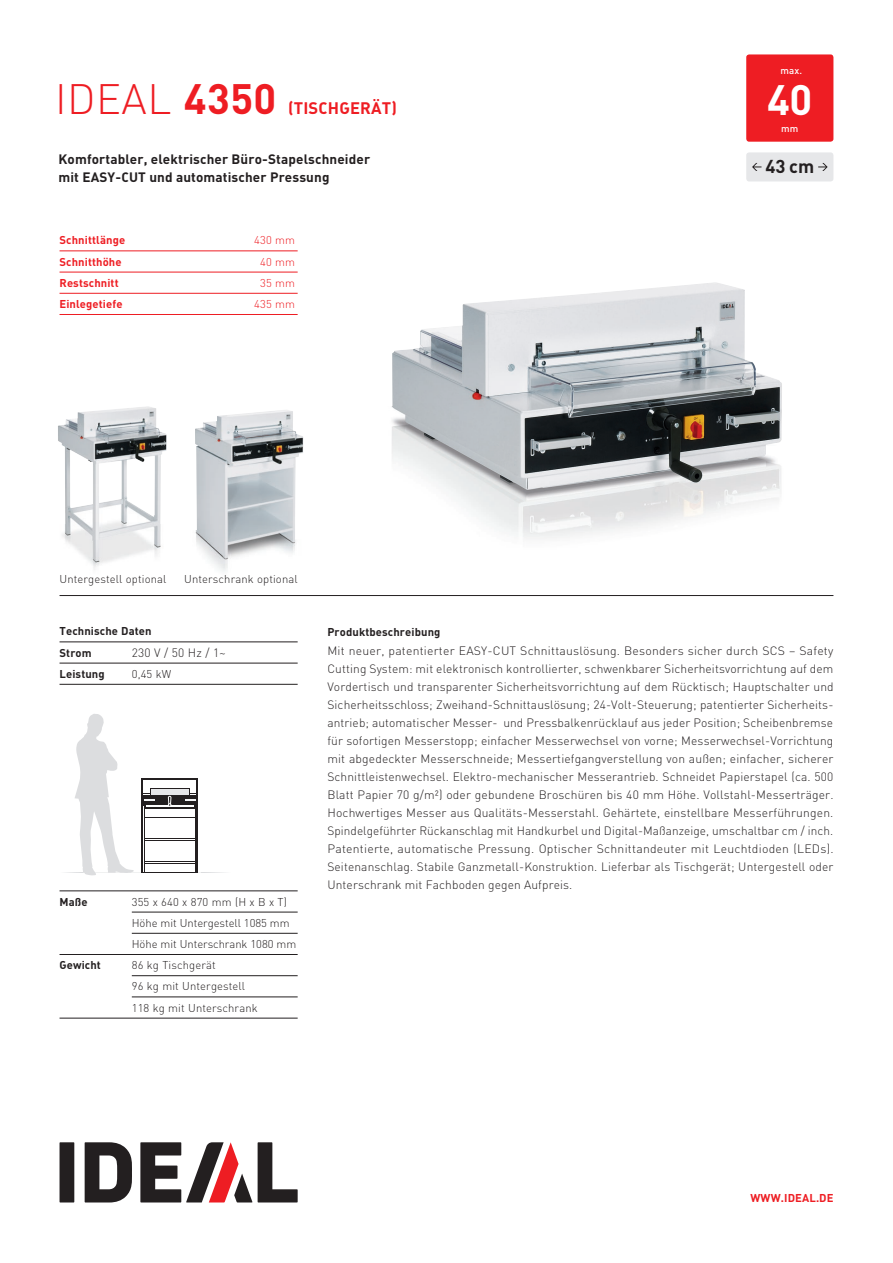
<style>
.page{position:relative;width:893px;height:1263px;background:#fff}
.page>*{position:absolute;margin:0;border:0;box-sizing:border-box;transform-origin:0 0}
.t1{font:300 42px "DIN";letter-spacing:.01em;color:#ee1d23}
.t2{font:700 42px "DIN";color:#fff}
.t3{font:700 18.45px "DIN";color:#231f20}
.t4{font:700 16.5px "DIN";color:#ee1d23}
.t5{font:700 13.5px/18px "DIN";letter-spacing:.01em;color:#231f20}
.t6{font:300 12px/18px "DIN";letter-spacing:.01em;color:#231f20;text-align:justify}
.t7{font:300 11.25px/21.1px "DIN";letter-spacing:.01em;color:#231f20}
.t8{font:700 11.25px "DIN";letter-spacing:.01em;color:#ee1d23}
.t9{font:700 11.25px/21.1px "DIN";letter-spacing:.01em;color:#231f20}
.t10{font:300 11.25px "DIN";letter-spacing:.01em;color:#ee1d23}
.t11{font:500 9.75px "DIN";color:#fff}
.s1{font-weight:700}
</style>
<div class="page">
<img style="left:392px;top:282px;width:390px;height:257px">
<hr style="left:60px;top:595px;width:773px;height:1px;background:#231f20">
<svg style="left:65px;top:714px;width:160px;height:161px"></svg>
<img style="left:58px;top:406px;width:109px;height:164px">
<img style="left:195px;top:410px;width:109px;height:162px">
<div style="left:60px;top:1142px;width:14px;height:60px;background:#231f20"></div>
<svg style="left:258px;top:1142px;width:40px;height:60px"></svg>
<svg style="left:85px;top:1142px;width:47px;height:60px"></svg>
<svg style="left:140px;top:1142px;width:112px;height:60px"></svg>
<div style="left:746px;top:152px;width:87px;height:29px;background:#e6e7e9;border-radius:3px"></div>
<svg style="left:752px;top:163px;width:9px;height:8px"></svg>
<svg style="left:818px;top:163px;width:10px;height:8px"></svg>
<div style="left:746px;top:54px;width:87px;height:88px;background:#ee1d23;border-radius:3px"></div>
<hr style="left:60px;top:891px;width:238px;height:1px;background:#231f20">
<hr style="left:132px;top:912px;width:166px;height:1px;background:#231f20">
<hr style="left:132px;top:933px;width:166px;height:1px;background:#231f20">
<hr style="left:60px;top:954px;width:238px;height:1px;background:#231f20">
<hr style="left:132px;top:975px;width:166px;height:1px;background:#231f20">
<hr style="left:132px;top:997px;width:166px;height:1px;background:#231f20">
<hr style="left:60px;top:1018px;width:238px;height:1px;background:#231f20">
<hr style="left:60px;top:251px;width:238px;height:1px;background:#ee1d23">
<hr style="left:60px;top:272px;width:238px;height:1px;background:#ee1d23">
<hr style="left:60px;top:293px;width:238px;height:1px;background:#ee1d23">
<hr style="left:60px;top:314px;width:238px;height:1px;background:#ee1d23">
<hr style="left:60px;top:642px;width:238px;height:1px;background:#231f20">
<hr style="left:60px;top:663px;width:238px;height:1px;background:#231f20">
<hr style="left:60px;top:684px;width:238px;height:1px;background:#231f20">
<h1 class="t1" style="left:55px;top:73px;width:223px">IDEAL <span class="s1">4350</span></h1>
<h3 class="t4" style="left:288px;top:98px;width:52px">(Tischger</h3>
<h3 class="t4" style="left:371px;top:98px;width:27px">ät)</h3>
<p class="t5" style="left:58px;top:150px;width:313px">Komfortabler, elektrischer Büro-Stapelschneider mit EASY-CUT und automatischer Pressung</p>
<p class="t8" style="left:60px;top:233px;width:67px">Schnittlänge</p>
<p class="t10" style="left:254px;top:233px;width:42px">430 mm</p>
<p class="t8" style="left:60px;top:254px;width:64px">Schnitthöhe</p>
<p class="t10" style="left:260px;top:255px;width:36px">40 mm</p>
<p class="t8" style="left:60px;top:275px;width:61px">Restschnitt</p>
<p class="t10" style="left:260px;top:276px;width:36px">35 mm</p>
<p class="t8" style="left:60px;top:296px;width:65px">Einlegetiefe</p>
<p class="t10" style="left:254px;top:297px;width:42px">435 mm</p>
<p class="t7" style="left:60px;top:569px;width:108px">Untergestell optional</p>
<p class="t7" style="left:184px;top:569px;width:115px">Unterschrank optional</p>
<p class="t11" style="left:780px;top:65px;width:23px">max.</p>
<h1 class="t2" style="left:767px;top:72px;width:47px">40</h1>
<p class="t11" style="left:781px;top:122px;width:19px">mm</p>
<h2 class="t3" style="left:765px;top:154px;width:51px">43 cm</h2>
<p class="t9" style="left:60px;top:620px;width:94px">Technische Daten<br>Strom</p>
<p class="t6" style="left:132px;top:643px;width:95px">230 V / 50 Hz / 1~</p>
<p class="t9" style="left:60px;top:663px;width:47px">Leistung</p>
<p class="t7" style="left:132px;top:663px;width:41px">0,45 kW</p>
<p class="t9" style="left:60px;top:890px;width:30px">Maße</p>
<p class="t7" style="left:132px;top:891px;width:166px">355 x 640 x 870 mm (H x B x T)<br>Höhe mit Untergestell 1085 mm<br>Höhe mit Unterschrank 1080 mm</p>
<p class="t9" style="left:60px;top:954px;width:43px">Gewicht</p>
<p class="t7" style="left:132px;top:954px;width:127px">86 kg Tischgerät<br>96 kg mit Untergestell<br>118 kg mit Unterschrank</p>
<p class="t9" style="left:327px;top:620px;width:115px">Produktbeschreibung</p>
<p class="t6" style="left:327px;top:642px;width:508px">Mit neuer, patentierter EASY-CUT Schnittauslösung. Besonders sicher durch SCS – Safety Cutting System: mit elektronisch kontrollierter, schwenkbarer Sicherheitsvorrichtung auf dem Vordertisch und transparenter Sicherheitsvorrichtung auf dem Rücktisch; Hauptschalter und Sicherheitsschloss; Zweihand-Schnittauslösung; 24-Volt-Steuerung; patentierter Sicherheits&shy;antrieb; automatischer Messer- und Pressbalkenrücklauf aus jeder Position; Scheibenbremse für sofortigen Messerstopp; einfacher Messerwechsel von vorne; Messerwechsel-Vorrichtung mit abgedeckter Messerschneide; Messertiefgangverstellung von außen; einfacher, sicherer Schnittleistenwechsel. Elektro-mechanischer Messerantrieb. Schneidet Papierstapel (ca. 500<br>Blatt Papier 70 g/m²) oder gebundene Broschüren bis 40 mm Höhe. Vollstahl-Messerträger.<br>Hochwertiges Messer aus Qualitäts-Messerstahl. Gehärtete, einstellbare Messerführungen.<br>Spindelgeführter Rückanschlag mit Handkurbel und Digital-Maßanzeige, umschaltbar cm / inch.<br>Patentierte, automatische Pressung. Optischer Schnittandeuter mit Leuchtdioden (LEDs).<br>Seitenanschlag. Stabile Ganzmetall-Konstruktion. Lieferbar als Tischgerät; Untergestell oder Unterschrank mit Fachboden gegen Aufpreis.</p>
<p class="t8" style="left:750px;top:1191px;width:85px">WWW.IDEAL.DE</p>
</div>
